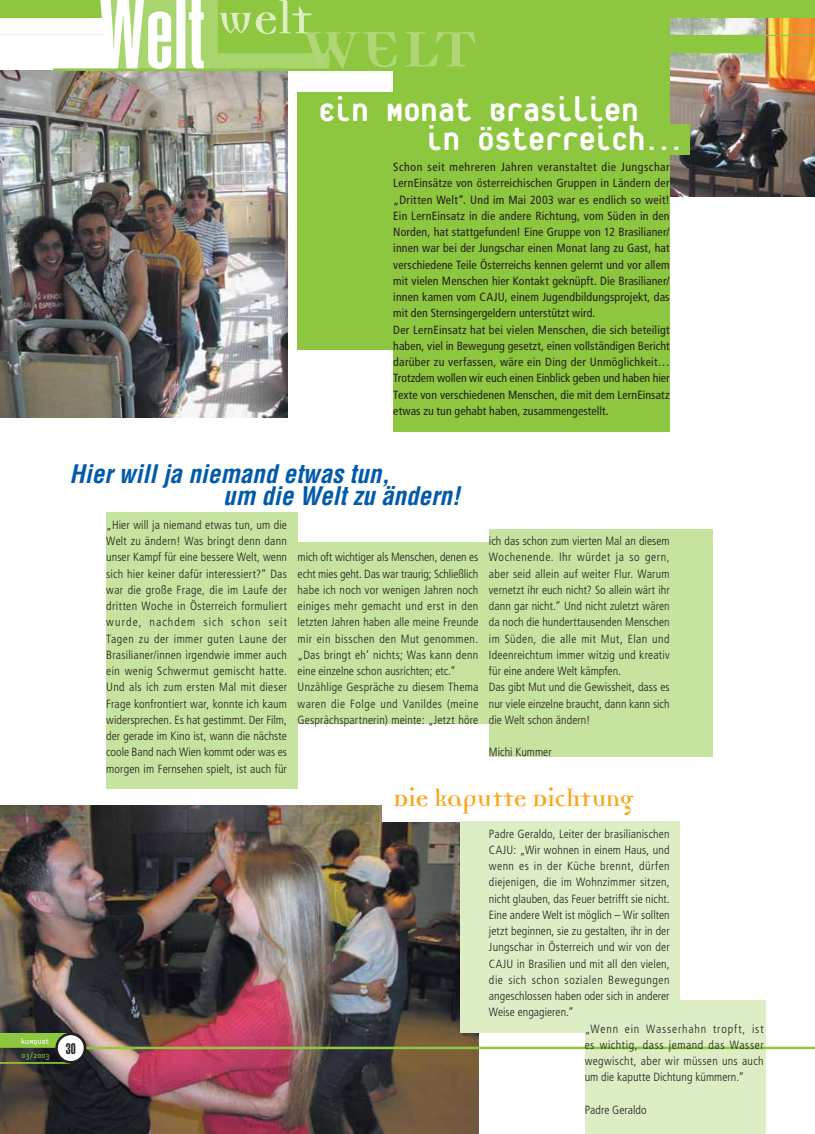
<style>
.page{position:relative;width:815px;height:1134px;background:#fff}
.page>*{position:absolute;margin:0;border:0;box-sizing:border-box;transform-origin:0 0}
.t1{font:81.25px "Democratica Bold Oldstyle";color:#afd778}
.t2{font:50px "Democratica Bold Oldstyle";color:#ddeec5}
.t3{font:800 37.5px "Platelet";letter-spacing:-.01em;color:#fff}
.t4{font:26.25px "Democratica Bold Oldstyle";letter-spacing:-.005em;color:#faa619}
.t5{font:italic 700 condensed 25px "Helvetica";color:#005aaa}
.t6{font:900 extra-condensed 15px "Helvetica";color:#221e1f}
.t7{font:300 condensed 11.88px/16.2px "Frutiger";letter-spacing:.01em;color:#221e1f;text-align:justify}
.t8{font:condensed 11.88px/16.2px "Frutiger";letter-spacing:.01em;color:#221e1f}
.t9{font:8.75px "Platelet";color:#8dc63f}
.t10{font:8.75px "Platelet";color:#fff}
</style>
<div class="page">
<img style="left:670px;top:69px;width:145px;height:127px">
<div style="left:393px;top:0;width:277px;height:431px;background:#8dc63f"></div>
<img style="left:0;top:71px;width:287px;height:347px">
<img style="left:0;top:805px;width:478px;height:329px">
<div style="left:383px;top:789px;width:276px;height:32px;background:#fff"></div>
<div style="left:461px;top:821px;width:219px;height:212px;background:#ddeec5"></div>
<div style="left:585px;top:1000px;width:180px;height:134px;background:#ddeec5"></div>
<div style="left:106px;top:513px;width:192px;height:276px;background:#c6e39f"></div>
<div style="left:489px;top:529px;width:223px;height:227px;background:#c6e39f"></div>
<div style="left:298px;top:542px;width:191px;height:182px;background:#c6e39f"></div>
<div style="left:298px;top:92px;width:276px;height:258px;background:#8dc63f"></div>
<div style="left:560px;top:125px;width:130px;height:30px;background:#8dc63f"></div>
<hr style="left:84px;top:1047px;width:731px;height:2px;background:#8dc63f">
<svg style="left:0;top:1033px;width:67px;height:14px"></svg>
<hr style="left:0;top:1062px;width:70px;height:1px;background:#8dc63f">
<div style="left:57px;top:1034px;width:28px;height:28px;background:#fff;border-radius:50%"></div>
<div style="left:55px;top:1033px;width:31px;height:30px;border:2px solid #221e1f;border-radius:50%"></div>
<div style="left:330px;top:0;width:198px;height:71px;border:1px solid #8dc63f"></div>
<div style="left:491px;top:0;width:165px;height:71px;border:1px solid #8dc63f;border-radius:11px"></div>
<hr style="left:53px;top:68px;width:283px;height:3px;background:#8dc63f">
<svg style="left:0;top:0;width:815px;height:69px"></svg>
<h2 class="t2" style="left:218px;top:-4px;width:95px">welt</h2>
<h1 class="t1" style="left:302px;top:6px;width:176px">WELT</h1>
<h3 class="t3" style="left:318px;top:95px;width:322px">Ein Monat Brasilien</h3>
<h3 class="t3" style="left:426px;top:124px;width:261px">in Österreich...</h3>
<p class="t8" style="left:393px;top:159px;width:278px">Schon seit mehreren Jahren veranstaltet die Jungschar LernEinsätze von österreichischen Gruppen in Ländern der „Dritten Welt“. Und im Mai 2003 war es endlich so weit!<br>Ein LernEinsatz in die andere Richtung, vom Süden in den Norden, hat stattgefunden! Eine Gruppe von 12 Brasilianer/ innen war bei der Jungschar einen Monat lang zu Gast, hat verschiedene Teile Österreichs kennen gelernt und vor allem mit vielen Menschen hier Kontakt geknüpft. Die Brasilianer/ innen kamen vom CAJU, einem Jugendbildungsprojekt, das mit den Sternsingergeldern unterstützt wird.<br>Der LernEinsatz hat bei vielen Menschen, die sich beteiligt haben, viel in Bewegung gesetzt, einen vollständigen Bericht darüber zu verfassen, wäre ein Ding der Unmöglichkeit… Trotzdem wollen wir euch einen Einblick geben und haben hier Texte von verschiedenen Menschen, die mit dem LernEinsatz etwas zu tun gehabt haben, zusammengestellt.</p>
<p class="t10" style="left:21px;top:1038px;width:30px">kuMquat</p>
<p class="t9" style="left:21px;top:1052px;width:30px">03/2003</p>
<h3 class="t5" style="left:70px;top:459px;width:322px">Hier will ja niemand etwas tun,</h3>
<h3 class="t5" style="left:223px;top:480px;width:239px">um die Welt zu ändern!</h3>
<p class="t7" style="left:106px;top:517px;width:182px">„Hier will ja niemand etwas tun, um die Welt zu ändern! Was bringt denn dann unser Kampf für eine bessere Welt, wenn sich hier keiner dafür interessiert?“ Das war die große Frage, die im Laufe der dritten Woche in Österreich formuliert wurde, nachdem sich schon seit Tagen zu der immer guten Laune der Brasilianer/innen irgendwie immer auch ein wenig Schwermut gemischt hatte.<br>Und als ich zum ersten Mal mit dieser Frage konfrontiert war, konnte ich kaum widersprechen. Es hat gestimmt. Der Film, der gerade im Kino ist, wann die nächste coole Band nach Wien kommt oder was es morgen im Fernsehen spielt, ist auch für</p>
<p class="t7" style="left:298px;top:549px;width:182px;text-align:left">mich oft wichtiger als Menschen, denen es echt mies geht. Das war traurig; Schließlich habe ich noch vor wenigen Jahren noch einiges mehr gemacht und erst in den letzten Jahren haben alle meine Freunde mir ein bisschen den Mut genommen. „Das bringt eh’ nichts; Was kann denn eine einzelne schon ausrichten; etc.“ Unzählige Gespräche zu diesem Thema waren die Folge und Vanildes (meine Gesprächspartnerin) meinte: „Jetzt höre</p>
<p class="t7" style="left:489px;top:533px;width:182px;text-align:left">ich das schon zum vierten Mal an diesem Wochenende. Ihr würdet ja so gern, aber seid allein auf weiter Flur. Warum vernetzt ihr euch nicht? So allein wärt ihr dann gar nicht.“ Und nicht zuletzt wären da noch die hunderttausenden Menschen im Süden, die alle mit Mut, Elan und Ideenreichtum immer witzig und kreativ für eine andere Welt kämpfen.<br>Das gibt Mut und die Gewissheit, dass es nur viele einzelne braucht, dann kann sich die Welt schon ändern!</p>
<p class="t7" style="left:489px;top:744px;width:64px">Michi Kummer</p>
<h3 class="t4" style="left:393px;top:786px;width:242px">Die kaputte Dichtung</h3>
<p class="t6" style="left:66px;top:1040px;width:11px">30</p>
<p class="t7" style="left:489px;top:825px;width:182px">Padre Geraldo, Leiter der brasilianischen CAJU: „Wir wohnen in einem Haus, und wenn es in der Küche brennt, dürfen diejenigen, die im Wohnzimmer sitzen, nicht glauben, das Feuer betrifft sie nicht.<br>Eine andere Welt ist möglich – Wir sollten jetzt beginnen, sie zu gestalten, ihr in der Jungschar in Österreich und wir von der CAJU in Brasilien und mit all den vielen, die sich schon sozialen Bewegungen angeschlossen haben oder sich in anderer Weise engagieren.“</p>
<p class="t7" style="left:585px;top:1020px;width:181px">„Wenn ein Wasserhahn tropft, ist es wichtig, dass jemand das Wasser wegwischt, aber wir müssen uns auch um die kaputte Dichtung kümmern.“</p>
<p class="t7" style="left:585px;top:1102px;width:63px">Padre Geraldo</p>
</div>
